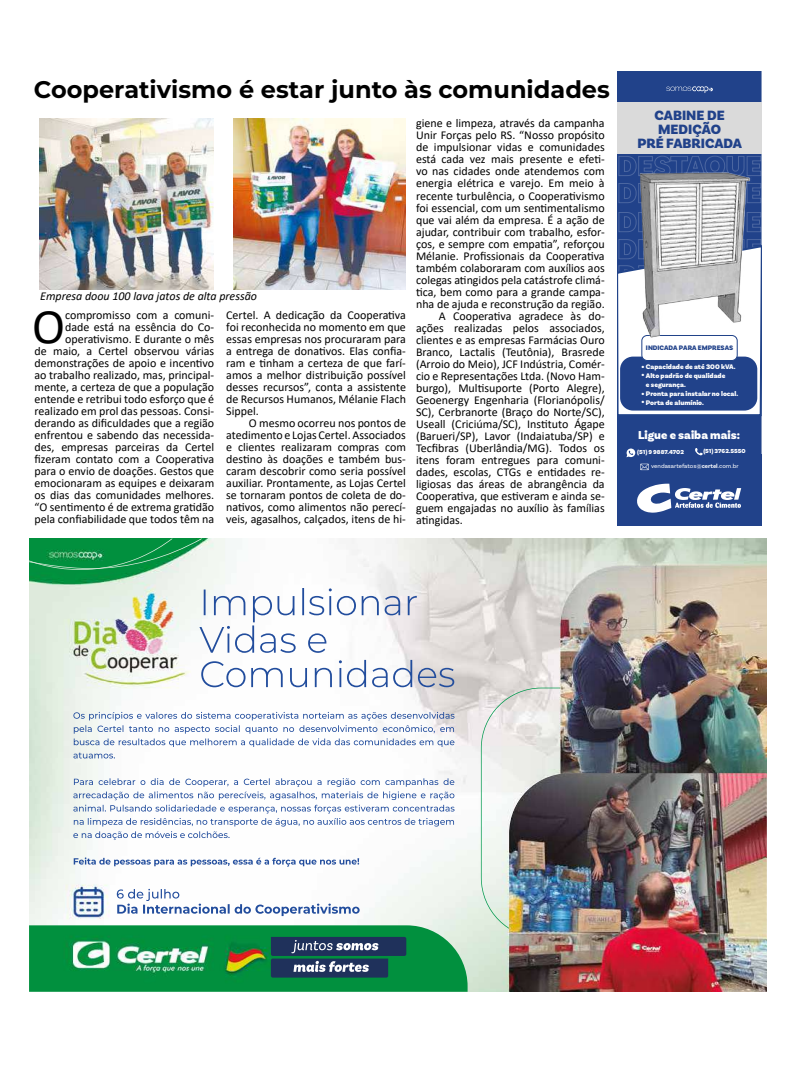
<style>
.page{position:relative;width:791px;height:1078px;background:#fff}
.page>*{position:absolute;margin:0;border:0;box-sizing:border-box;transform-origin:0 0}
.t1{font:49.8px "Calibri";color:#000}
.t2{font:700 24px "Montserrat";color:#000}
.t3{font:900 14.1px/14.3px "Basic Sans";color:#21428a;text-align:center}
.t4{font:900 12.1px "Basic Sans";color:#fff}
.t5{font:12px/12px "Calibri";color:#000;text-align:justify}
.t6{font:italic 12px "Calibri";color:#000}
.t7{font:900 12px/8.5px "Basic Sans";color:#fff}
.t8{font:900 7px/9px "Basic Sans";color:#fff}
.t9{font:900 6.8px "Basic Sans";color:#21428a}
.t10{font:6.1px "Basic Sans";color:#fff}
.t11{font:900 6.1px "Basic Sans";color:#fff}
.s1{font-weight:700}
</style>
<div class="page">
<img style="left:29px;top:538px;width:737px;height:453px">
<img style="left:29px;top:568px;width:144px;height:2px">
<img style="left:29px;top:538px;width:173px;height:30px">
<img style="left:29px;top:925px;width:439px;height:66px">
<img style="left:271px;top:936px;width:135px;height:19px">
<img style="left:271px;top:958px;width:117px;height:19px">
<img style="left:481px;top:687px;width:79px;height:251px">
<img style="left:560px;top:566px;width:206px;height:207px">
<img style="left:509px;top:773px;width:257px;height:218px">
<img style="left:40px;top:118px;width:173px;height:172px">
<div style="left:617px;top:72px;width:144px;height:453px;background:#21428a"></div>
<svg style="left:695px;top:448px;width:8px;height:7px"></svg>
<svg style="left:640px;top:463px;width:9px;height:7px"></svg>
<svg style="left:618px;top:155px;width:143px;height:260px"></svg>
<div style="left:617px;top:102px;width:144px;height:51px;background:#dadada"></div>
<div style="left:620px;top:356px;width:137px;height:54px;background:#21428a;border-radius:13px"></div>
<svg style="left:666px;top:86px;width:47px;height:7px"></svg>
<svg style="left:626px;top:448px;width:9px;height:9px"></svg>
<svg style="left:637px;top:483px;width:104px;height:29px"></svg>
<div style="left:642px;top:335px;width:95px;height:25px;background:#fff;border-radius:5px"></div>
<div style="left:641px;top:335px;width:97px;height:26px;border:1px solid #214389;border-radius:5px"></div>
<img style="left:625px;top:168px;width:131px;height:173px">
<img style="left:233px;top:118px;width:173px;height:172px">
<h2 class="t2" style="left:34px;top:73px;width:577px">Cooperativismo é estar junto às comunidades</h2>
<p class="t6" style="left:40px;top:288px;width:218px">Empresa doou 100 lava jatos de alta pressão</p>
<p class="t5" style="left:35px;top:308px;width:181px;text-align:right">compromisso com a comuni-<br>dade está na essência do Co&shy;operativismo. E durante o mês<br>de maio, a Certel observou várias demonstrações de apoio e incentivo ao trabalho realizado, mas, principal&shy;mente, a certeza de que a população entende e retribui todo esforço que é realizado em prol das pessoas. Consi&shy;derando as dificuldades que a região enfrentou e sabendo das necessida&shy;des, empresas parceiras da Certel fizeram contato com a Cooperativa para o envio de doações. Gestos que emocionaram as equipes e deixaram os dias das comunidades melhores. “O sentimento é de extrema gratidão pela confiabilidade que todos têm na</p>
<p class="t5" style="left:226px;top:308px;width:181px">Certel. A dedicação da Cooperativa foi reconhecida no momento em que essas empresas nos procuraram para a entrega de donativos. Elas confia&shy;ram e tinham a certeza de que farí&shy;amos a melhor distribuição possível desses recursos”, conta a assistente de Recursos Humanos, Mélanie Flach Sippel.</p>
<h1 class="t1" style="left:32px;top:292px;width:34px">O</h1>
<p class="t5" style="left:226px;top:416px;width:181px;text-indent:23px">O mesmo ocorreu nos pontos de atedimento e Lojas Certel. Associados e clientes realizaram compras com destino às doações e também bus&shy;caram descobrir como seria possível auxiliar. Prontamente, as Lojas Certel se tornaram pontos de coleta de do&shy;nativos, como alimentos não perecí&shy;veis, agasalhos, calçados, itens de hi-</p>
<p class="t5" style="left:416px;top:117px;width:190px">giene e limpeza, através da campanha</p>
<p class="t5" style="left:416px;top:129px;width:190px">Unir Forças pelo RS. “Nosso propósito</p>
<p class="t5" style="left:416px;top:141px;width:190px">de impulsionar vidas e comunidades</p>
<p class="t5" style="left:416px;top:153px;width:190px">está cada vez mais presente e efeti-</p>
<p class="t5" style="left:416px;top:165px;width:190px">vo nas cidades onde atendemos com</p>
<p class="t5" style="left:416px;top:177px;width:190px">energia elétrica e varejo. Em meio à</p>
<p class="t5" style="left:416px;top:189px;width:190px">recente turbulência, o Cooperativismo</p>
<p class="t5" style="left:416px;top:201px;width:190px">foi essencial, com um sentimentalismo</p>
<p class="t5" style="left:416px;top:213px;width:190px">que vai além da empresa. É a ação de</p>
<p class="t5" style="left:416px;top:225px;width:190px">ajudar, contribuir com trabalho, esfor-</p>
<p class="t5" style="left:416px;top:237px;width:190px">ços, e sempre com empatia”, reforçou</p>
<p class="t5" style="left:416px;top:249px;width:190px">Mélanie. Profissionais da Cooperativa</p>
<p class="t5" style="left:416px;top:261px;width:190px">também colaboraram com auxílios aos</p>
<p class="t5" style="left:416px;top:273px;width:190px">colegas atingidos pela catástrofe climá-</p>
<p class="t5" style="left:416px;top:285px;width:190px">tica, bem como para a grande campa-</p>
<p class="t5" style="left:416px;top:297px;width:190px">nha de ajuda e reconstrução da região.</p>
<p class="t5" style="left:439px;top:309px;width:167px">A Cooperativa agradece às do-</p>
<p class="t5" style="left:416px;top:321px;width:190px">ações realizadas pelos associados,</p>
<p class="t5" style="left:416px;top:333px;width:190px">clientes e as empresas Farmácias Ouro</p>
<p class="t5" style="left:416px;top:345px;width:190px">Branco, Lactalis (Teutônia), Brasrede</p>
<p class="t5" style="left:416px;top:357px;width:190px">(Arroio do Meio), JCF Indústria, Comér-</p>
<p class="t5" style="left:416px;top:369px;width:190px">cio e Representações Ltda. (Novo Ham-</p>
<p class="t5" style="left:416px;top:381px;width:190px">burgo), Multisuporte (Porto Alegre),</p>
<p class="t5" style="left:416px;top:393px;width:190px">Geoenergy Engenharia (Florianópolis/</p>
<p class="t5" style="left:416px;top:405px;width:190px">SC), Cerbranorte (Braço do Norte/SC),</p>
<p class="t5" style="left:416px;top:417px;width:190px">Useall (Criciúma/SC), Instituto Ágape</p>
<p class="t5" style="left:416px;top:429px;width:190px">(Barueri/SP), Lavor (Indaiatuba/SP) e</p>
<p class="t5" style="left:416px;top:441px;width:190px">Tecfibras (Uberlândia/MG). Todos os</p>
<p class="t5" style="left:416px;top:453px;width:190px">itens foram entregues para comuni-</p>
<p class="t5" style="left:416px;top:465px;width:190px">dades, escolas, CTGs e entidades re-</p>
<p class="t5" style="left:416px;top:477px;width:190px">ligiosas das áreas de abrangência da</p>
<p class="t5" style="left:416px;top:489px;width:190px">Cooperativa, que estiveram e ainda se-</p>
<p class="t5" style="left:416px;top:501px;width:190px">guem engajadas no auxílio às famílias</p>
<p class="t5" style="left:416px;top:513px;width:48px">atingidas.</p>
<p class="t3" style="left:637px;top:108px;width:106px">CABINE DE<br>MEDIÇÃO<br>PRÉ FABRICADA</p>
<p class="t9" style="left:646px;top:343px;width:89px">INDICADA PARA EMPRESAS</p>
<p class="t8" style="left:646px;top:362px;width:94px">Capacidade de até 300 kVA.<br>Alto padrão de qualidade<br>e segurança.<br>Pronta para instalar no local.<br>Porta de alumínio.</p>
<p class="t7" style="left:641px;top:360px;width:5px">. .</p>
<p class="t4" style="left:641px;top:391px;width:5px">.</p>
<p class="t7" style="left:641px;top:387px;width:4px">.</p>
<p class="t7" style="left:638px;top:431px;width:103px">Ligue e saiba mais:</p>
<p class="t11" style="left:637px;top:448px;width:48px">(51) 9 9887.4702</p>
<p class="t11" style="left:703px;top:447px;width:44px">(51) 3762.5550</p>
<p class="t10" style="left:651px;top:462px;width:89px">vendasartefatos@<span class="s1">certel</span>.com.br</p>
</div>
